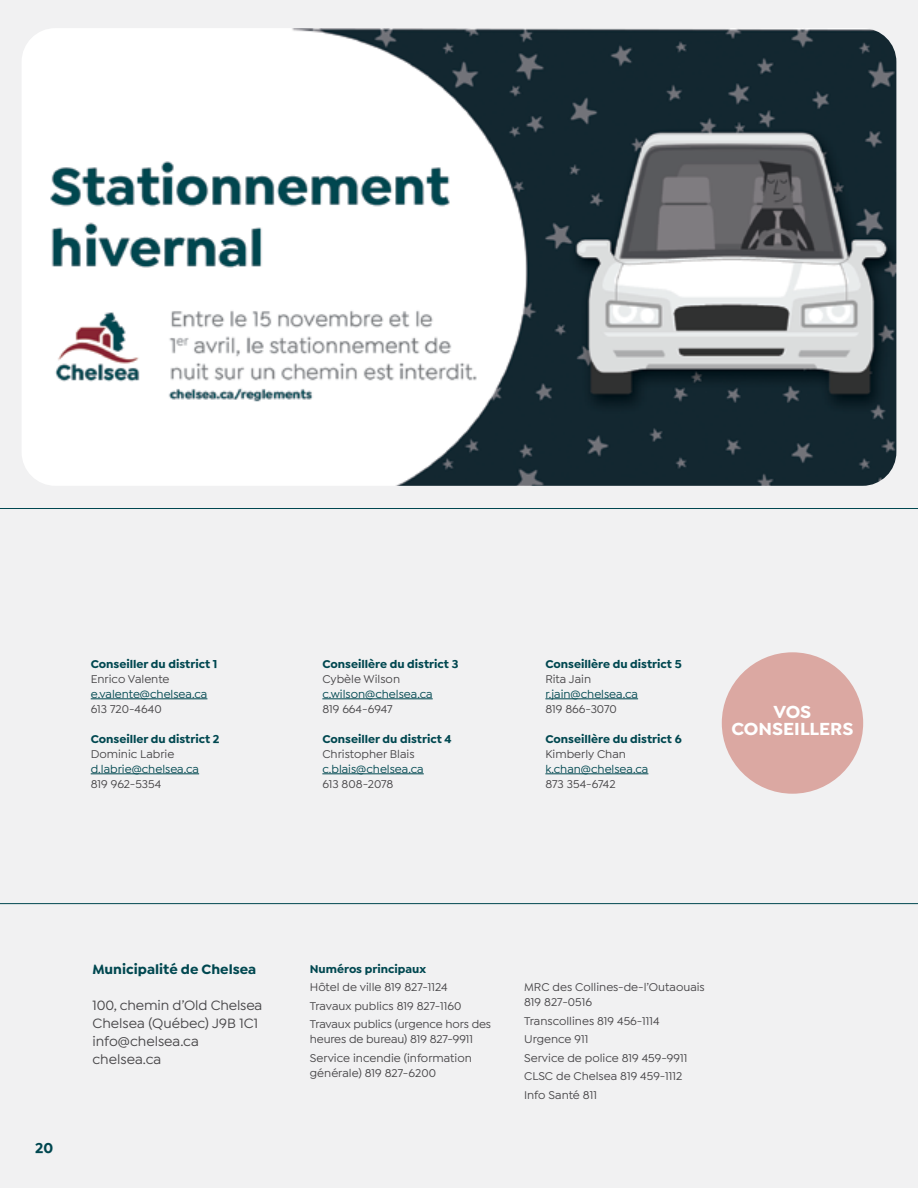
<style>
.page{position:relative;width:918px;height:1188px;background:#f1f1f2}
.page>*{position:absolute;margin:0;border:0;box-sizing:border-box;transform-origin:0 0}
.t1{font:700 18.6px/17.5px "Isidora Sans";color:#fff;text-align:center}
.t2{font:700 15px "Isidora Sans";color:#004750}
.t3{font:500 14.4px/18px "Isidora Sans";color:#474648}
.t4{font:700 14.4px "Isidora Sans";color:#004750}
.t5{font:500 12px/18.5px "Isidora Sans";color:#474648}
.t6{font:700 12px "Isidora Sans";color:#004750}
.t7{font:500 12px "Isidora Sans";color:#004750}
</style>
<div class="page">
<hr style="left:0;top:903px;width:918px;height:1px;background:#004750">
<hr style="left:0;top:508px;width:918px;height:1px;background:#004750">
<div style="left:722px;top:652px;width:141px;height:142px;background:#dba8a2;border-radius:50%"></div>
<hr style="left:91px;top:699px;width:116px;height:1px;background:#004750">
<hr style="left:91px;top:774px;width:108px;height:1px;background:#004750">
<hr style="left:322px;top:699px;width:111px;height:1px;background:#004750">
<hr style="left:322px;top:774px;width:102px;height:1px;background:#004750">
<hr style="left:545px;top:699px;width:93px;height:1px;background:#004750">
<hr style="left:545px;top:774px;width:103px;height:1px;background:#004750">
<img style="left:22px;top:28px;width:874px;height:458px">
<p class="t6" style="left:91px;top:656px;width:128px">Conseiller du district 1</p>
<p class="t5" style="left:91px;top:669px;width:80px">Enrico Valente</p>
<p class="t7" style="left:91px;top:687px;width:118px">e.valente@chelsea.ca</p>
<p class="t5" style="left:91px;top:699px;width:72px">613 720-4640</p>
<p class="t6" style="left:91px;top:731px;width:130px">Conseiller du district 2</p>
<p class="t5" style="left:91px;top:744px;width:85px">Dominic Labrie</p>
<p class="t7" style="left:91px;top:762px;width:110px">d.labrie@chelsea.ca</p>
<p class="t5" style="left:91px;top:774px;width:72px">819 962-5354</p>
<p class="t6" style="left:322px;top:656px;width:138px">Conseillère du district 3</p>
<p class="t5" style="left:322px;top:669px;width:79px">Cybèle Wilson</p>
<p class="t7" style="left:322px;top:687px;width:112px">c.wilson@chelsea.ca</p>
<p class="t5" style="left:322px;top:699px;width:72px">819 664-6947</p>
<p class="t6" style="left:322px;top:731px;width:131px">Conseiller du district 4</p>
<p class="t5" style="left:322px;top:744px;width:94px">Christopher Blais</p>
<p class="t7" style="left:322px;top:762px;width:103px">c.blais@chelsea.ca</p>
<p class="t5" style="left:322px;top:774px;width:73px">613 808-2078</p>
<p class="t6" style="left:545px;top:656px;width:138px">Conseillère du district 5</p>
<p class="t5" style="left:545px;top:669px;width:47px">Rita Jain</p>
<p class="t7" style="left:545px;top:687px;width:94px">r.jain@chelsea.ca</p>
<p class="t5" style="left:545px;top:699px;width:73px">819 866-3070</p>
<p class="t6" style="left:545px;top:731px;width:138px">Conseillère du district 6</p>
<p class="t5" style="left:545px;top:744px;width:82px">Kimberly Chan</p>
<p class="t7" style="left:545px;top:762px;width:105px">k.chan@chelsea.ca</p>
<p class="t5" style="left:545px;top:774px;width:72px">873 354-6742</p>
<h1 class="t1" style="left:731px;top:703px;width:124px">VOS<br>CONSEILLERS</h1>
<p class="t2" style="left:35px;top:1139px;width:20px">20</p>
<p class="t4" style="left:93px;top:960px;width:165px">Municipalité de Chelsea</p>
<p class="t3" style="left:93px;top:996px;width:171px">100, chemin d’Old Chelsea<br>Chelsea (Québec) J9B 1C1 info@chelsea.ca chelsea.ca</p>
<p class="t6" style="left:310px;top:961px;width:118px">Numéros principaux</p>
<p class="t5" style="left:310px;top:978px;width:183px">Hôtel de ville 819 827-1124<br>Travaux publics 819 827-1160<br>Travaux publics (urgence hors des</p>
<p class="t5" style="left:310px;top:1030px;width:165px">heures de bureau) 819 827-9911<br>Service incendie (information</p>
<p class="t5" style="left:310px;top:1063px;width:128px">générale) 819 827-6200</p>
<p class="t5" style="left:524px;top:980px;width:182px;line-height:15px">MRC des Collines-de-l’Outaouais<br>819 827-0516</p>
<p class="t5" style="left:524px;top:1011px;width:165px">Transcollines 819 456-1114<br>Urgence 911<br>Service de police 819 459-9911<br>CLSC de Chelsea 819 459-1112<br>Info Santé 811</p>
</div>
